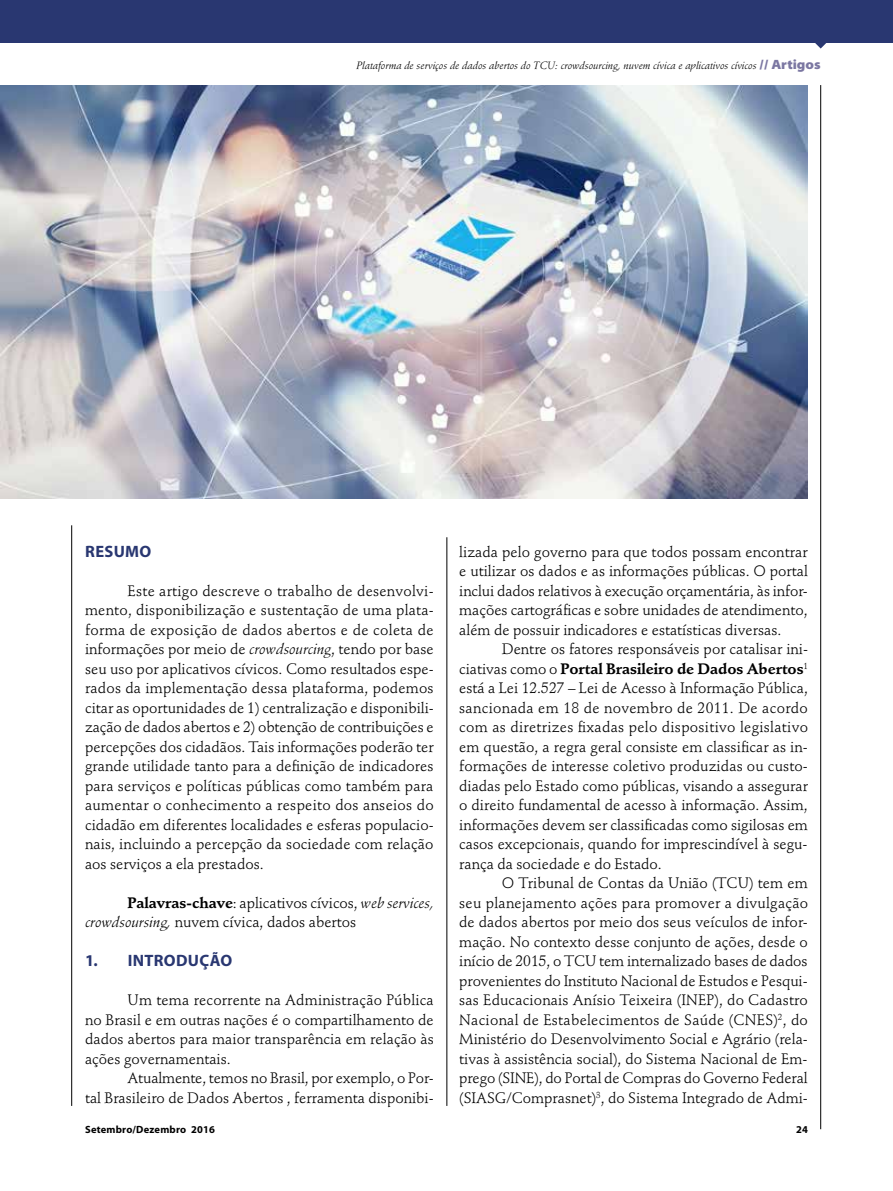
<style>
.page{position:relative;width:893px;height:1191px;background:#fff}
.page>*{position:absolute;margin:0;border:0;box-sizing:border-box;transform-origin:0 0}
.t1{font:700 16.5px "Myriad Pro";letter-spacing:.02em;color:#293771}
.t2{font:15px/19.5px "Stempel Schneidler Std";color:#000;text-align:justify}
.t3{font:italic 10.5px "Stempel Schneidler Std";color:#000}
.t4{font:700 10.5px "Myriad Pro";letter-spacing:.02em;color:#000}
.s1{font-family:"Myriad Pro";font-weight:900;font-style:normal;font-stretch:semi-expanded;font-size:13.5px;color:#7b77a2}
.s2{font-style:italic}
.s3{font-weight:700}
</style>
<div class="page">
<svg style="left:815px;top:43px;width:11px;height:6px"></svg>
<div style="left:0;top:0;width:893px;height:43px;background:#293771"></div>
<hr style="left:71px;top:525px;width:1px;height:581px;background:#000">
<hr style="left:820px;top:85px;width:1px;height:1044px;background:#000">
<hr style="left:446px;top:537px;width:1px;height:569px;background:#000">
<img style="left:1px;top:85px;width:806px;height:413px">
<p class="t3" style="left:356px;top:59px;width:466px">Plataforma de serviços de dados abertos do TCU: crowdsourcing, nuvem cívica e aplicativos cívicos <span class="s1">// Artigos</span></p>
<p class="t1" style="left:85px;top:542px;width:68px">RESUMO</p>
<p class="t2" style="left:85px;top:581px;width:350px;text-indent:43px">Este artigo descreve o trabalho de desenvolvi&shy;mento, disponibilização e sustentação de uma plata&shy;forma de exposição de dados abertos e de coleta de informações por meio de <span class="s2">crowdsourcing</span>, tendo por base seu uso por aplicativos cívicos. Como resultados espe&shy;rados da implementação dessa plataforma, podemos citar as oportunidades de 1) centralização e disponibili&shy;zação de dados abertos e 2) obtenção de contribuições e percepções dos cidadãos. Tais informações poderão ter grande utilidade tanto para a definição de indicadores para serviços e políticas públicas como também para aumentar o conhecimento a respeito dos anseios do cidadão em diferentes localidades e esferas populacio&shy;nais, incluindo a percepção da sociedade com relação aos serviços a ela prestados.</p>
<p class="t2" style="left:85px;top:893px;width:350px;text-indent:43px"><span class="s3">Palavras-chave</span>: aplicativos cívicos, <span class="s2">web services, crowdsoursing,</span> nuvem cívica, dados abertos</p>
<p class="t1" style="left:85px;top:951px;width:149px">1. INTRODUÇÃO</p>
<p class="t2" style="left:85px;top:990px;width:350px;text-indent:43px">Um tema recorrente na Administração Pública no Brasil e em outras nações é o compartilhamento de dados abertos para maior transparência em relação às ações governamentais.</p>
<p class="t2" style="left:85px;top:1068px;width:350px;text-align:right">Atualmente, temos no Brasil, por exemplo, o Por-<br>tal Brasileiro de Dados Abertos , ferramenta disponibi-</p>
<p class="t2" style="left:459px;top:542px;width:350px">lizada pelo governo para que todos possam encontrar e utilizar os dados e as informações públicas. O portal inclui dados relativos à execução orçamentária, às infor&shy;mações cartográficas e sobre unidades de atendimento, além de possuir indicadores e estatísticas diversas.</p>
<p class="t2" style="left:459px;top:639px;width:350px;text-indent:43px">Dentre os fatores responsáveis por catalisar ini&shy;ciativas como o <span class="s3">Portal Brasileiro de Dados Abertos</span><sup>1 </sup>está a Lei 12.527 – Lei de Acesso à Informação Pública, sancionada em 18 de novembro de 2011. De acordo com as diretrizes fixadas pelo dispositivo legislativo em questão, a regra geral consiste em classificar as in&shy;formações de interesse coletivo produzidas ou custo&shy;diadas pelo Estado como públicas, visando a assegurar o direito fundamental de acesso à informação. Assim, informações devem ser classificadas como sigilosas em casos excepcionais, quando for imprescindível à segu&shy;rança da sociedade e do Estado.</p>
<p class="t2" style="left:459px;top:873px;width:350px;text-indent:43px">O Tribunal de Contas da União (TCU) tem em seu planejamento ações para promover a divulgação de dados abertos por meio dos seus veículos de infor&shy;mação. No contexto desse conjunto de ações, desde o início de 2015, o TCU tem internalizado bases de dados provenientes do Instituto Nacional de Estudos e Pesqui&shy;sas Educacionais Anísio Teixeira (INEP), do Cadastro Nacional de Estabelecimentos de Saúde (CNES)<sup>2</sup>, do Ministério do Desenvolvimento Social e Agrário (rela&shy;tivas à assistência social), do Sistema Nacional de Em&shy;prego (SINE), do Portal de Compras do Governo Federal (SIASG/Comprasnet)<sup>3</sup>, do Sistema Integrado de Admi-</p>
<p class="t4" style="left:85px;top:1123px;width:132px">Setembro/Dezembro 2016</p>
<p class="t4" style="left:796px;top:1123px;width:13px">24</p>
</div>
